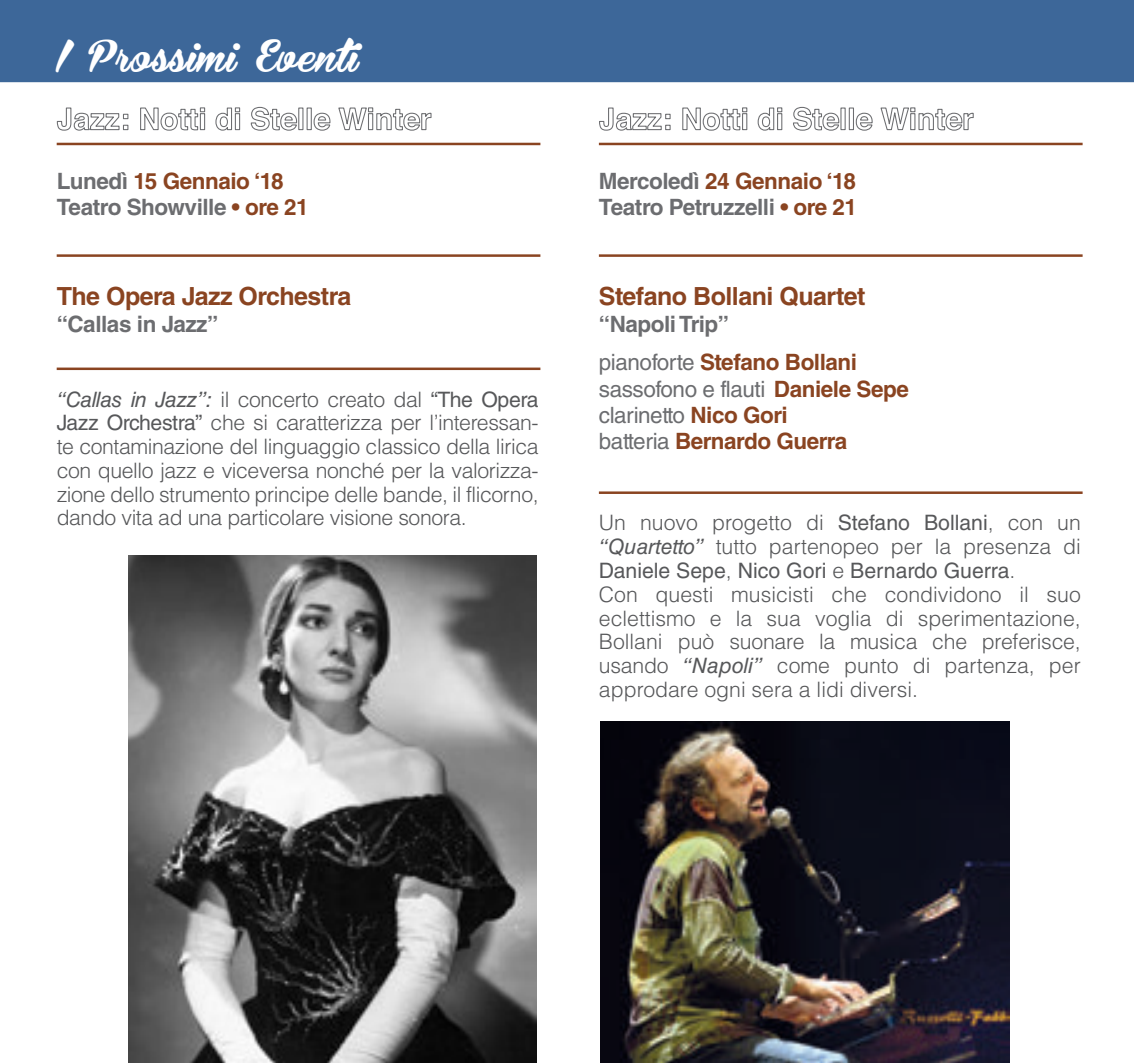
<style>
.page{position:relative;width:1134px;height:1063px;background:#fff}
.page>*{position:absolute;margin:0;border:0;box-sizing:border-box;transform-origin:0 0}
.t1{font:40px "Bira PERSONALUSEONLY";letter-spacing:.04em;color:#fff}
.t2{font:700 25px "Helvetica LT Std";letter-spacing:-.02em;color:#8a4421}
.t3{font:700 22.5px/26.2px "Helvetica LT Std";letter-spacing:-.02em;color:#6c6d70}
.t4{font:22.5px/26.2px "Helvetica LT Std";letter-spacing:-.02em;color:#6c6d70}
.t5{font:700 22.5px/38.8px "Helvetica LT Std";letter-spacing:-.02em;color:#8a4421}
.t6{font:300 21.25px/23.8px "Helvetica LT Std";color:#57585a}
.s1{color:#8a4421}
.s2{font-weight:400;font-style:italic}
.s3{font-weight:400}
.s4{color:#6c6d70}
.s5{font-weight:400;color:#6c6d70}
.s6{font-weight:700;color:#8a4421}
</style>
<div class="page">
<svg style="left:599px;top:107px;width:72px;height:24px"></svg>
<svg style="left:682px;top:107px;width:65px;height:24px"></svg>
<div style="left:742px;top:113px;width:5px;height:17px;border:1px solid #6c6d70"></div>
<svg style="left:757px;top:107px;width:25px;height:24px"></svg>
<div style="left:777px;top:113px;width:5px;height:17px;border:1px solid #6c6d70"></div>
<svg style="left:793px;top:106px;width:47px;height:25px"></svg>
<div style="left:840px;top:108px;width:6px;height:22px;border:1px solid #6c6d70"></div>
<div style="left:849px;top:108px;width:5px;height:22px;border:1px solid #6c6d70"></div>
<svg style="left:855px;top:112px;width:18px;height:19px"></svg>
<svg style="left:880px;top:107px;width:94px;height:24px"></svg>
<hr style="left:599px;top:143px;width:483px;height:2px;background:#8a4421">
<hr style="left:599px;top:254px;width:483px;height:3px;background:#8a4421">
<hr style="left:599px;top:491px;width:483px;height:3px;background:#8a4421">
<img style="left:601px;top:722px;width:408px;height:341px">
<svg style="left:56px;top:107px;width:72px;height:24px"></svg>
<svg style="left:140px;top:107px;width:65px;height:24px"></svg>
<div style="left:200px;top:113px;width:5px;height:17px;border:1px solid #6c6d70"></div>
<svg style="left:215px;top:107px;width:25px;height:24px"></svg>
<div style="left:235px;top:113px;width:5px;height:17px;border:1px solid #6c6d70"></div>
<svg style="left:250px;top:106px;width:48px;height:25px"></svg>
<div style="left:298px;top:108px;width:5px;height:22px;border:1px solid #6c6d70"></div>
<div style="left:307px;top:108px;width:5px;height:22px;border:1px solid #6c6d70"></div>
<svg style="left:313px;top:112px;width:18px;height:19px"></svg>
<svg style="left:338px;top:107px;width:94px;height:24px"></svg>
<hr style="left:57px;top:143px;width:483px;height:2px;background:#8a4421">
<hr style="left:57px;top:368px;width:483px;height:2px;background:#8a4421">
<img style="left:128px;top:555px;width:408px;height:508px">
<hr style="left:57px;top:254px;width:483px;height:3px;background:#8a4421">
<div style="left:0;top:0;width:1134px;height:82px;background:#3d6799"></div>
<h1 class="t1" style="left:56px;top:26px;width:303px">I Prossimi Eventi</h1>
<p class="t3" style="left:57px;top:167px;width:254px">Lunedì <span class="s1">15 Gennaio ‘18<br></span>Teatro Showville <span class="s1">• ore 21</span></p>
<p class="t2" style="left:57px;top:281px;width:296px">The Opera Jazz Orchestra</p>
<p class="t3" style="left:57px;top:310px;width:163px">“Callas in Jazz”</p>
<p class="t6" style="left:57px;top:387px;width:483px;text-align:justify"><span class="s2">“Callas in Jazz”:</span> il concerto creato dal <span class="s3">“The Opera Jazz Orchestra”</span> che si caratterizza per l’interessan&shy;te contaminazione del linguaggio classico della lirica con quello jazz e viceversa nonché per la valorizza&shy;zione dello strumento principe delle bande, il flicorno, dando vita ad una particolare visione sonora.</p>
<p class="t3" style="left:599px;top:167px;width:260px">Mercoledì <span class="s1">24 Gennaio ‘18<br></span>Teatro Petruzzelli <span class="s1">• ore 21</span></p>
<p class="t2" style="left:599px;top:281px;width:268px">Stefano Bollani Quartet</p>
<p class="t5" style="left:599px;top:304px;width:260px"><span class="s4">“Napoli Trip”<br></span><span class="s5">pianoforte</span> Stefano Bollani</p>
<p class="t4" style="left:599px;top:375px;width:312px">sassofono e flauti <span class="s6">Daniele Sepe </span>clarinetto <span class="s6">Nico Gori<br></span>batteria <span class="s6">Bernardo Guerra</span></p>
<p class="t6" style="left:599px;top:511px;width:483px">Un nuovo progetto di <span class="s3">Stefano Bollani</span>, con un <span class="s2">“Quartetto”</span> tutto partenopeo per la presenza di <span class="s3">Daniele Sepe</span>, <span class="s3">Nico Gori</span> e <span class="s3">Bernardo Guerra</span>.<br>Con questi musicisti che condividono il suo eclettismo e la sua voglia di sperimentazione, Bollani può suonare la musica che preferisce, usando <span class="s2">“Napoli”</span> come punto di partenza, per approdare ogni sera a lidi diversi.</p>
</div>
